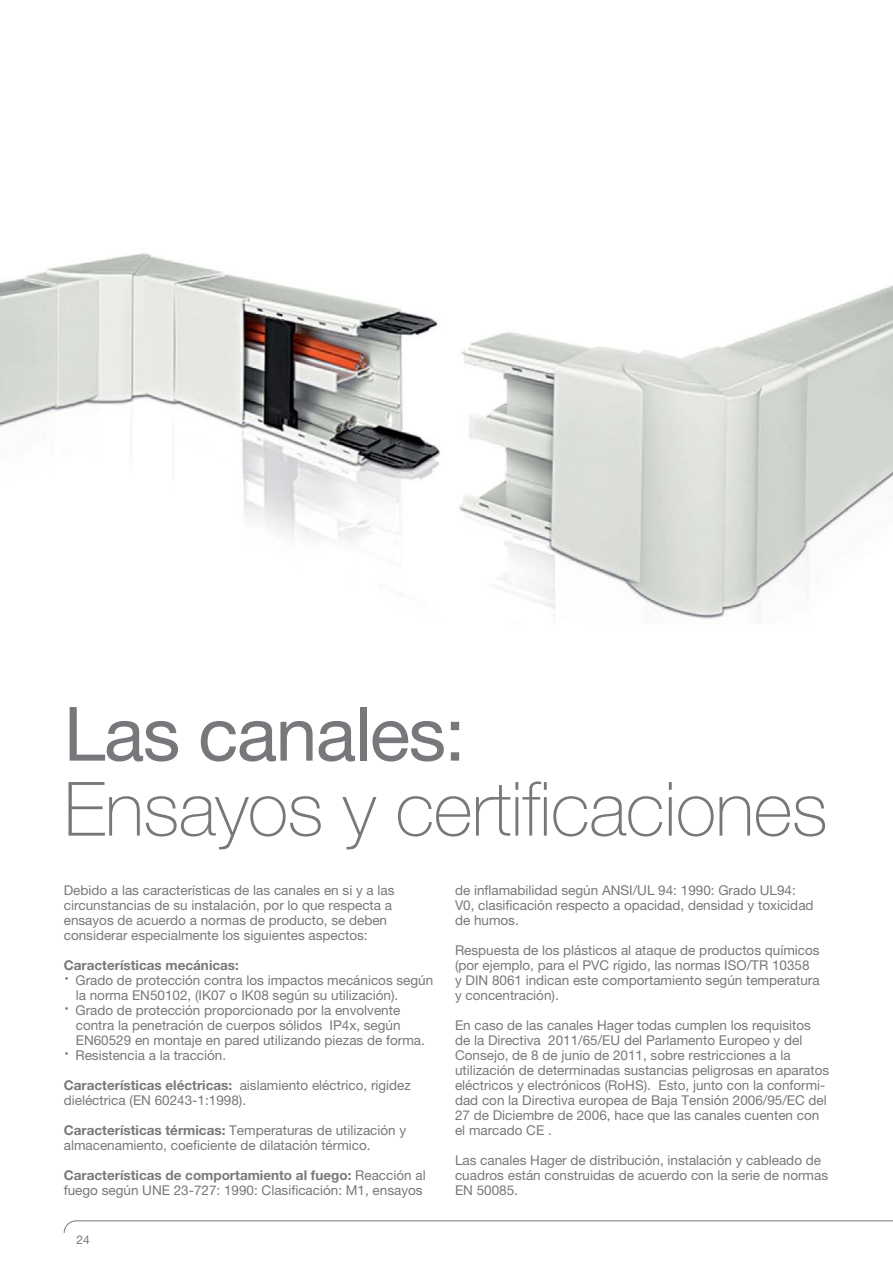
<style>
.page{position:relative;width:893px;height:1263px;background:#fff}
.page>*{position:absolute;margin:0;border:0;box-sizing:border-box;transform-origin:0 0}
.t1{font:100 75px "Helvetica Neue LT";letter-spacing:-.01em;color:#77787b}
.t2{font:75px "Helvetica Neue LT";letter-spacing:-.02em;color:#77787b}
.t3{font:13.5px/15px "Helvetica Neue LT";color:#77787b}
.t4{font:700 13.5px "Helvetica Neue LT";color:#77787b}
.t5{font:12px "Helvetica Neue LT";color:#77787b}
.s1{font-size:21px}
.s2{font-weight:700}
</style>
<div class="page">
<img style="left:0;top:253px;width:893px;height:370px">
<svg style="left:64px;top:1220px;width:829px;height:13px"></svg>
<h1 class="t2" style="left:64px;top:689px;width:403px">Las canales:</h1>
<h1 class="t1" style="left:64px;top:766px;width:765px">Ensayos y certificaciones</h1>
<p class="t3" style="left:64px;top:883px;width:332px">Debido a las características de las canales en si y a las circunstancias de su instalación, por lo que respecta a ensayos de acuerdo a normas de producto, se deben considerar especialmente los siguientes aspectos:</p>
<p class="t4" style="left:64px;top:957px;width:177px">Características mecánicas:</p>
<p class="t3" style="left:64px;top:973px;width:371px"><span class="s1">·</span> Grado de protección contra los impactos mecánicos según</p>
<p class="t3" style="left:76px;top:988px;width:324px">la norma EN50102, (IK07 o IK08 según su utilización).</p>
<p class="t3" style="left:64px;top:1003px;width:338px"><span class="s1">·</span> Grado de protección proporcionado por la envolvente</p>
<p class="t3" style="left:76px;top:1018px;width:326px">contra la penetración de cuerpos sólidos IP4x, según</p>
<p class="t3" style="left:76px;top:1033px;width:351px">EN60529 en montaje en pared utilizando piezas de forma.</p>
<p class="t3" style="left:64px;top:1048px;width:164px"><span class="s1">·</span> Resistencia a la tracción.</p>
<p class="t3" style="left:64px;top:1078px;width:349px"><span class="s2">Características eléctricas:</span> aislamiento eléctrico, rigidez dieléctrica (EN 60243-1:1998).</p>
<p class="t3" style="left:64px;top:1123px;width:344px"><span class="s2">Características térmicas:</span> Temperaturas de utilización y almacenamiento, coeficiente de dilatación térmico.</p>
<p class="t3" style="left:64px;top:1168px;width:363px"><span class="s2">Características de comportamiento al fuego:</span> Reacción al fuego según UNE 23-727: 1990: Clasificación: M1, ensayos</p>
<p class="t3" style="left:455px;top:883px;width:360px">de inflamabilidad según ANSI/UL 94: 1990: Grado UL94:<br>V0, clasificación respecto a opacidad, densidad y toxicidad de humos.</p>
<p class="t3" style="left:455px;top:943px;width:366px">Respuesta de los plásticos al ataque de productos químicos (por ejemplo, para el PVC rígido, las normas ISO/TR 10358 y DIN 8061 indican este comportamiento según temperatura y concentración).</p>
<p class="t3" style="left:455px;top:1018px;width:376px">En caso de las canales Hager todas cumplen los requisitos de la Directiva 2011/65/EU del Parlamento Europeo y del Consejo, de 8 de junio de 2011, sobre restricciones a la utilización de determinadas sustancias peligrosas en aparatos eléctricos y electrónicos (RoHS). Esto, junto con la conformi&shy;dad con la Directiva europea de Baja Tensión 2006/95/EC del 27 de Diciembre de 2006, hace que las canales cuenten con el marcado CE .</p>
<p class="t3" style="left:455px;top:1153px;width:375px">Las canales Hager de distribución, instalación y cableado de cuadros están construidas de acuerdo con la serie de normas<br>EN 50085.</p>
<p class="t5" style="left:77px;top:1232px;width:15px">24</p>
</div>
